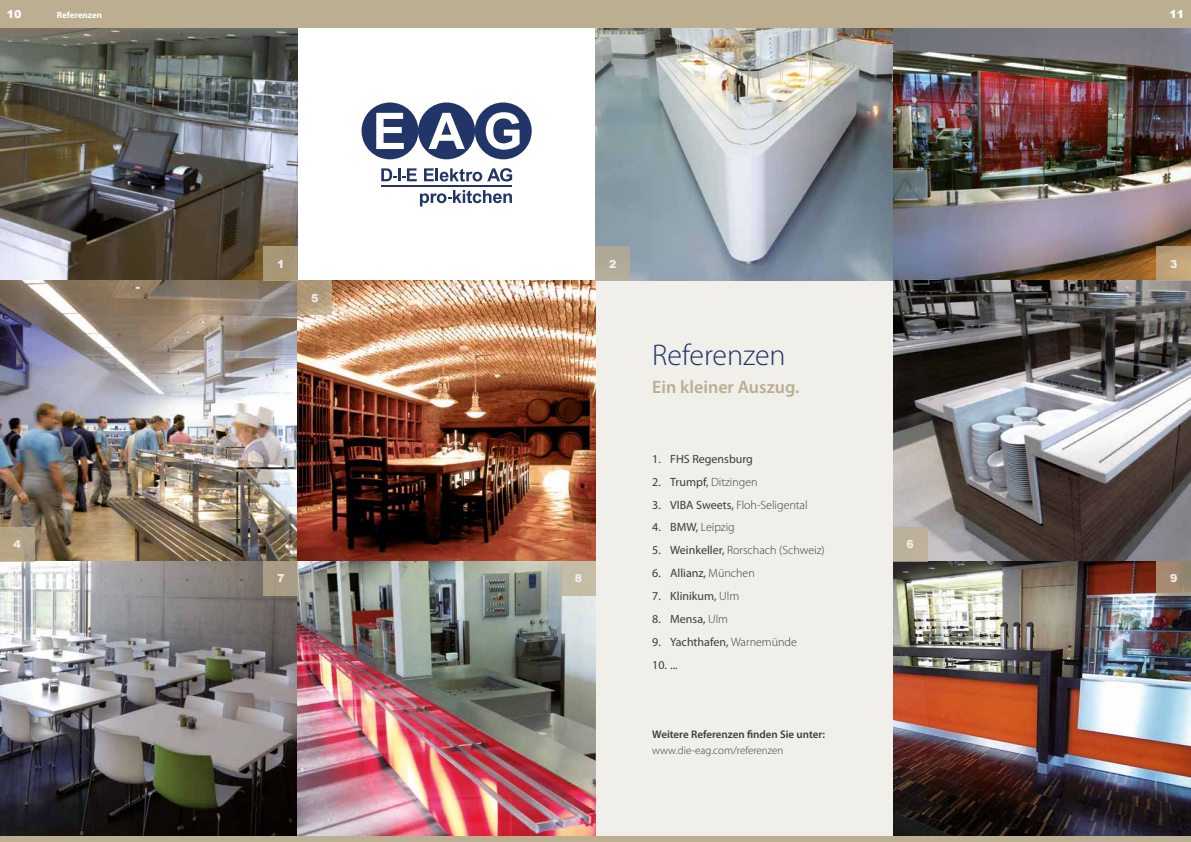
<style>
.page{position:relative;width:1191px;height:842px;background:#fff}
.page>*{position:absolute;margin:0;border:0;box-sizing:border-box;transform-origin:0 0}
.t1{font:300 30px "Myriad Pro";color:#213568}
.t2{font:600 18px "Myriad Pro";color:#bbae91}
.t3{font:12px "Myriad Pro";color:#3c3c3b}
.t4{font:300 12px "Myriad Pro";color:#3c3c3b}
.t5{font:600 11px "Myriad Pro";color:#3c3c3b}
.t6{font:300 11px "Myriad Pro";color:#3c3c3b}
.t7{font:900 11px "Arial";color:#ededed}
.t8{font:900 11px "Arial";color:#fff}
.t9{font:700 9px "Myriad Pro";color:#fff}
.s1{font-weight:300}
.s2{font-weight:400}
</style>
<div class="page">
<div style="left:595px;top:281px;width:298px;height:555px;background:#f1efe9"></div>
<img style="left:0;top:28px;width:298px;height:808px">
<img style="left:298px;top:281px;width:297px;height:555px">
<img style="left:595px;top:28px;width:596px;height:253px">
<img style="left:893px;top:281px;width:298px;height:555px">
<div style="left:264px;top:247px;width:34px;height:34px;background:#a89776"></div>
<svg style="left:298px;top:281px;width:34px;height:34px"></svg>
<div style="left:893px;top:527px;width:34px;height:34px;background:#bcb19c"></div>
<div style="left:596px;top:247px;width:34px;height:34px;background:#afaa98"></div>
<svg style="left:1157px;top:247px;width:34px;height:34px"></svg>
<div style="left:0;top:527px;width:34px;height:34px;background:#b4a385"></div>
<div style="left:264px;top:561px;width:34px;height:34px;background:#a89c85"></div>
<div style="left:561px;top:561px;width:34px;height:34px;background:#c5bca6"></div>
<svg style="left:1157px;top:561px;width:34px;height:34px"></svg>
<div style="left:0;top:0;width:1191px;height:28px;background:#bbae91"></div>
<div style="left:0;top:836px;width:1191px;height:6px;background:#bbae91"></div>
<svg style="left:381px;top:168px;width:36px;height:13px"></svg>
<svg style="left:424px;top:168px;width:88px;height:14px"></svg>
<svg style="left:420px;top:190px;width:92px;height:16px"></svg>
<svg style="left:361px;top:102px;width:170px;height:57px"></svg>
<hr style="left:381px;top:185px;width:131px;height:2px;background:#213568">
<p class="t8" style="left:7px;top:6px;width:16px">10</p>
<p class="t8" style="left:1169px;top:6px;width:16px">11</p>
<p class="t9" style="left:57px;top:10px;width:47px">Referenzen</p>
<p class="t7" style="left:13px;top:536px;width:9px">4</p>
<p class="t7" style="left:277px;top:256px;width:9px">1</p>
<p class="t7" style="left:311px;top:290px;width:9px">5</p>
<p class="t7" style="left:609px;top:256px;width:9px">2</p>
<p class="t7" style="left:1170px;top:256px;width:9px">3</p>
<h1 class="t1" style="left:652px;top:339px;width:135px">Referenzen</h1>
<h2 class="t2" style="left:652px;top:377px;width:149px">Ein kleiner Auszug.</h2>
<p class="t3" style="left:652px;top:452px;width:102px">1. FHS Regensburg</p>
<p class="t3" style="left:652px;top:475px;width:107px">2. Trumpf, <span class="s1">Ditzingen</span></p>
<p class="t4" style="left:652px;top:498px;width:157px"><span class="s2">3. VIBA Sweets,</span> Floh-Seligental</p>
<p class="t4" style="left:652px;top:521px;width:84px"><span class="s2">4. BMW,</span> Leipzig</p>
<p class="t4" style="left:652px;top:544px;width:174px"><span class="s2">5. Weinkeller,</span> Rorschach (Schweiz)</p>
<p class="t3" style="left:652px;top:567px;width:104px">6. Allianz, <span class="s1">München</span></p>
<p class="t3" style="left:652px;top:590px;width:88px">7. Klinikum, <span class="s1">Ulm</span></p>
<p class="t3" style="left:652px;top:612px;width:77px">8. Mensa, <span class="s1">Ulm</span></p>
<p class="t3" style="left:652px;top:635px;width:146px">9. Yachthafen, <span class="s1">Warnemünde</span></p>
<p class="t3" style="left:652px;top:658px;width:27px">10. ...</p>
<p class="t7" style="left:906px;top:536px;width:9px">6</p>
<p class="t7" style="left:277px;top:570px;width:9px">7</p>
<p class="t7" style="left:575px;top:570px;width:9px">8</p>
<p class="t7" style="left:1170px;top:570px;width:9px">9</p>
<p class="t5" style="left:652px;top:728px;width:174px">Weitere Referenzen finden Sie unter:</p>
<p class="t6" style="left:652px;top:744px;width:133px">www.die-eag.com/referenzen</p>
</div>
